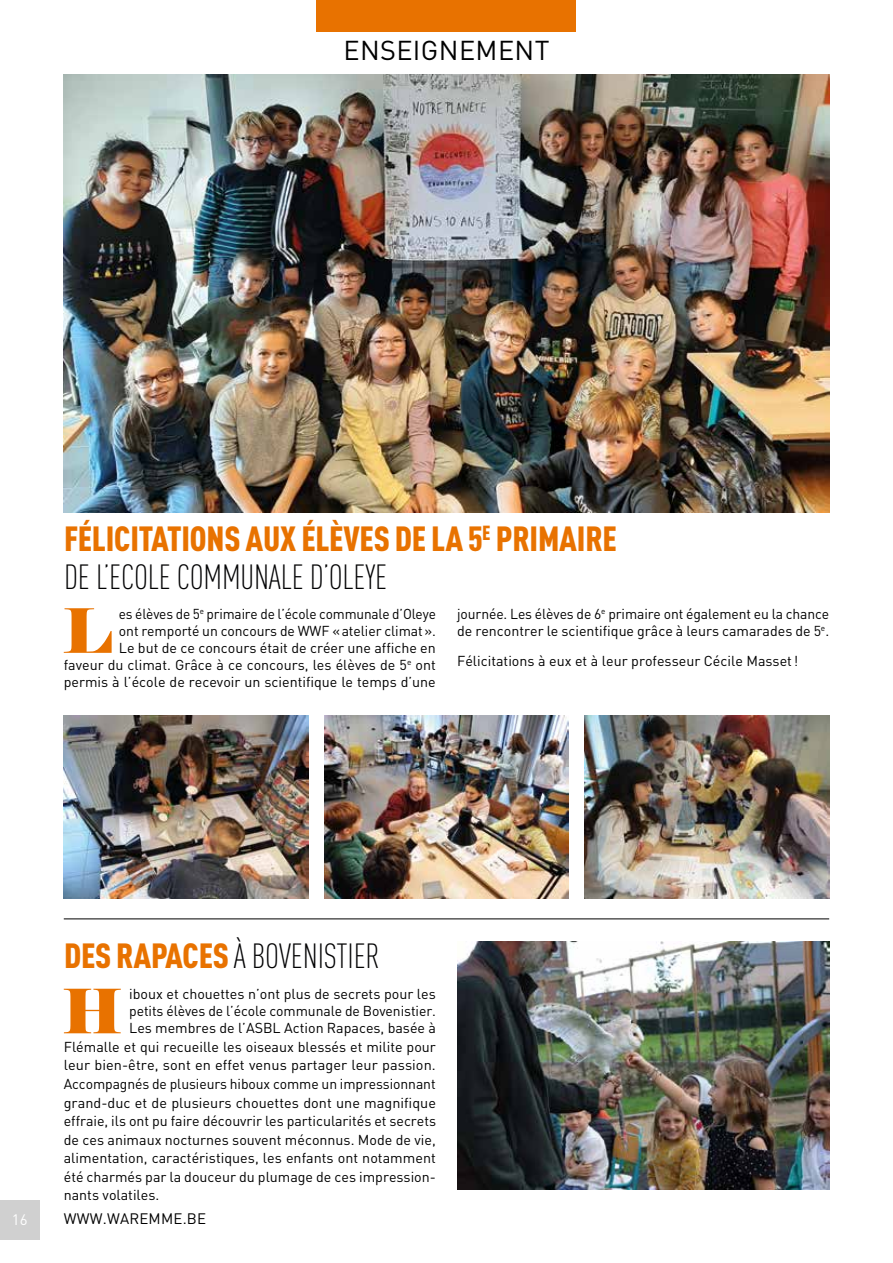
<style>
.page{position:relative;width:893px;height:1263px;background:#fff}
.page>*{position:absolute;margin:0;border:0;box-sizing:border-box;transform-origin:0 0}
.t1{font:61.2px "Elephant";color:#e87200}
.t2{font:900 34.5px/37.5px "DIN Cond";letter-spacing:-.005em;color:#e87200}
.t3{font:300 34.5px "DIN Cond";letter-spacing:-.005em;color:#020203}
.t4{font:27px "DIN";letter-spacing:.015em;color:#000}
.t5{font:15px "DIN";letter-spacing:.015em;color:#000}
.t6{font:15px "DIN";color:#fff}
.t7{font:14.25px/18.6px "DIN";color:#000;text-align:justify}
.t8{font:14.25px/17.1px "DIN";color:#000;text-align:right;scale:.96 1}
.s1{font-weight:300;color:#020203}
.s2{font-weight:900;color:#e87200}
</style>
<div class="page">
<div style="left:0;top:1200px;width:39px;height:39px;background:#d0d0d0"></div>
<img style="left:64px;top:74px;width:765px;height:438px">
<div style="left:317px;top:0;width:259px;height:32px;background:#e87200"></div>
<hr style="left:64px;top:919px;width:765px;height:1px;background:#000">
<img style="left:64px;top:715px;width:244px;height:183px">
<img style="left:324px;top:715px;width:245px;height:183px">
<img style="left:585px;top:715px;width:244px;height:183px">
<img style="left:457px;top:941px;width:372px;height:248px">
<h3 class="t4" style="left:343px;top:34px;width:208px">ENSEIGNEMENT</h3>
<h2 class="t2" style="left:64px;top:519px;width:554px">FÉLICITATIONS AUX ÉLÈVES DE LA 5<sup>E</sup> PRIMAIRE<br><span class="s1">DE L’ECOLE COMMUNALE D’OLEYE</span></h2>
<h1 class="t1" style="left:63px;top:593px;width:52px">L</h1>
<p class="t8" style="left:64px;top:605px;width:389px">es élèves de 5<sup>e</sup> primaire de l’école communale d’Oleye<br>ont remporté un concours de WWF «atelier climat».<br>Le but de ce concours était de créer une affiche en<br>faveur du climat. Grâce à ce concours, les élèves de 5<sup>e</sup> ont permis à l’école de recevoir un scientifique le temps d’une</p>
<p class="t7" style="left:457px;top:605px;width:374px;line-height:17.1px">journée. Les élèves de 6<sup>e</sup> primaire ont également eu la chance de rencontrer le scientifique grâce à leurs camarades de 5<sup>e</sup>.</p>
<p class="t7" style="left:457px;top:651px;width:343px">Félicitations à eux et à leur professeur Cécile Masset!</p>
<h2 class="t3" style="left:64px;top:936px;width:317px"><span class="s2">DES RAPACES</span> À BOVENISTIER</h2>
<h1 class="t1" style="left:62px;top:973px;width:63px">H</h1>
<p class="t7" style="left:129px;top:985px;width:308px;line-height:17.1px">iboux et chouettes n’ont plus de secrets pour les petits élèves de l’école communale de Bovenistier.<br>Les membres de l’ASBL Action Rapaces, basée à</p>
<p class="t7" style="left:64px;top:1037px;width:374px">Flémalle et qui recueille les oiseaux blessés et milite pour leur bien-être, sont en effet venus partager leur passion.<br>Accompagnés de plusieurs hiboux comme un impressionnant grand-duc et de plusieurs chouettes dont une magnifique effraie, ils ont pu faire découvrir les particularités et secrets de ces animaux nocturnes souvent méconnus. Mode de vie, alimentation, caractéristiques, les enfants ont notamment été charmés par la douceur du plumage de ces impression&shy;nants volatiles.</p>
<p class="t6" style="left:12px;top:1210px;width:17px">16</p>
<p class="t5" style="left:64px;top:1209px;width:144px">WWW.WAREMME.BE</p>
</div>
